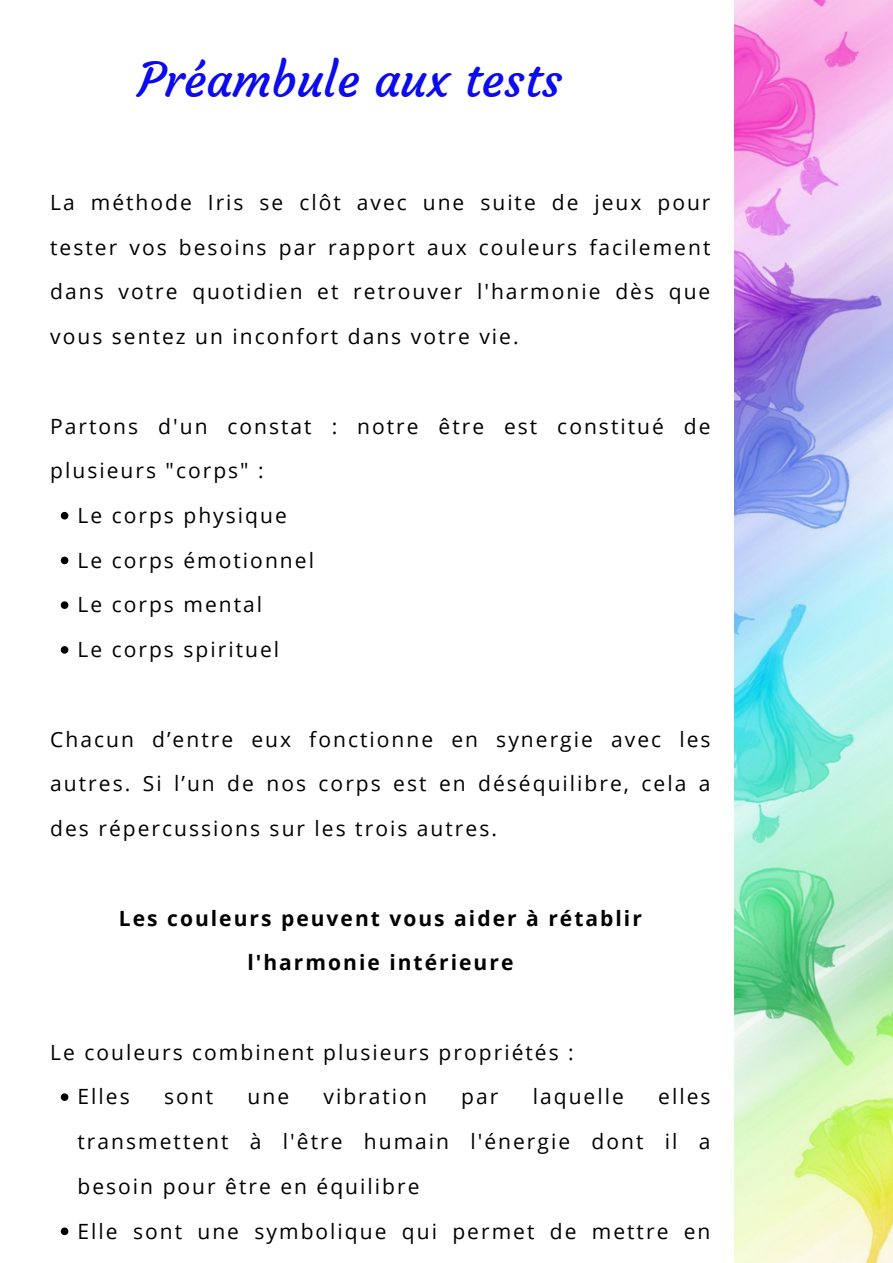
<style>
.page{position:relative;width:893px;height:1263px;background:#fff}
.page>*{position:absolute;margin:0;border:0;box-sizing:border-box;transform-origin:0 0}
.t1{font:48px "Courgette";color:#0b0bed}
.t2{font:21px/44.7px "Open Sans";letter-spacing:.095em;color:#000}
.t3{font:700 21px/44.7px "Open Sans";letter-spacing:.095em;color:#000;text-align:center}
</style>
<div class="page">
<svg style="left:61px;top:512px;width:7px;height:7px"></svg>
<svg style="left:61px;top:557px;width:7px;height:7px"></svg>
<svg style="left:61px;top:601px;width:7px;height:8px"></svg>
<svg style="left:61px;top:646px;width:7px;height:8px"></svg>
<svg style="left:61px;top:1093px;width:7px;height:8px"></svg>
<svg style="left:61px;top:1227px;width:7px;height:8px"></svg>
<img style="left:734px;top:0;width:159px;height:1263px">
<h1 class="t1" style="left:138px;top:50px;width:426px">Préambule aux tests</h1>
<p class="t2" style="left:50px;top:179px;width:662px;text-align:justify">La méthode Iris se clôt avec une suite de jeux pour tester vos besoins par rapport aux couleurs facilement dans votre quotidien et retrouver l'harmonie dès que vous sentez un inconfort dans votre vie.</p>
<p class="t2" style="left:50px;top:403px;width:662px">Partons d'un constat : notre être est constitué de plusieurs "corps" :</p>
<p class="t2" style="left:78px;top:492px;width:238px">Le corps physique<br>Le corps émotionnel<br>Le corps mental<br>Le corps spirituel</p>
<p class="t2" style="left:50px;top:716px;width:662px;text-align:justify">Chacun d’entre eux fonctionne en synergie avec les autres. Si l’un de nos corps est en déséquilibre, cela a des répercussions sur les trois autres.</p>
<p class="t3" style="left:119px;top:895px;width:524px">Les couleurs peuvent vous aider à rétablir l'harmonie intérieure</p>
<p class="t2" style="left:50px;top:1029px;width:525px">Le couleurs combinent plusieurs propriétés :</p>
<p class="t2" style="left:78px;top:1074px;width:634px;text-indent:580px">elles transmettent à l'être humain l'énergie dont il a besoin pour être en équilibre<br>Elle sont une symbolique qui permet de mettre en</p>
<p class="t2" style="left:78px;top:1074px;width:54px">Elles</p>
<p class="t2" style="left:164px;top:1074px;width:51px">sont</p>
<p class="t2" style="left:247px;top:1074px;width:43px">une</p>
<p class="t2" style="left:323px;top:1074px;width:105px">vibration</p>
<p class="t2" style="left:461px;top:1074px;width:39px">par</p>
<p class="t2" style="left:533px;top:1074px;width:93px">laquelle</p>
</div>
